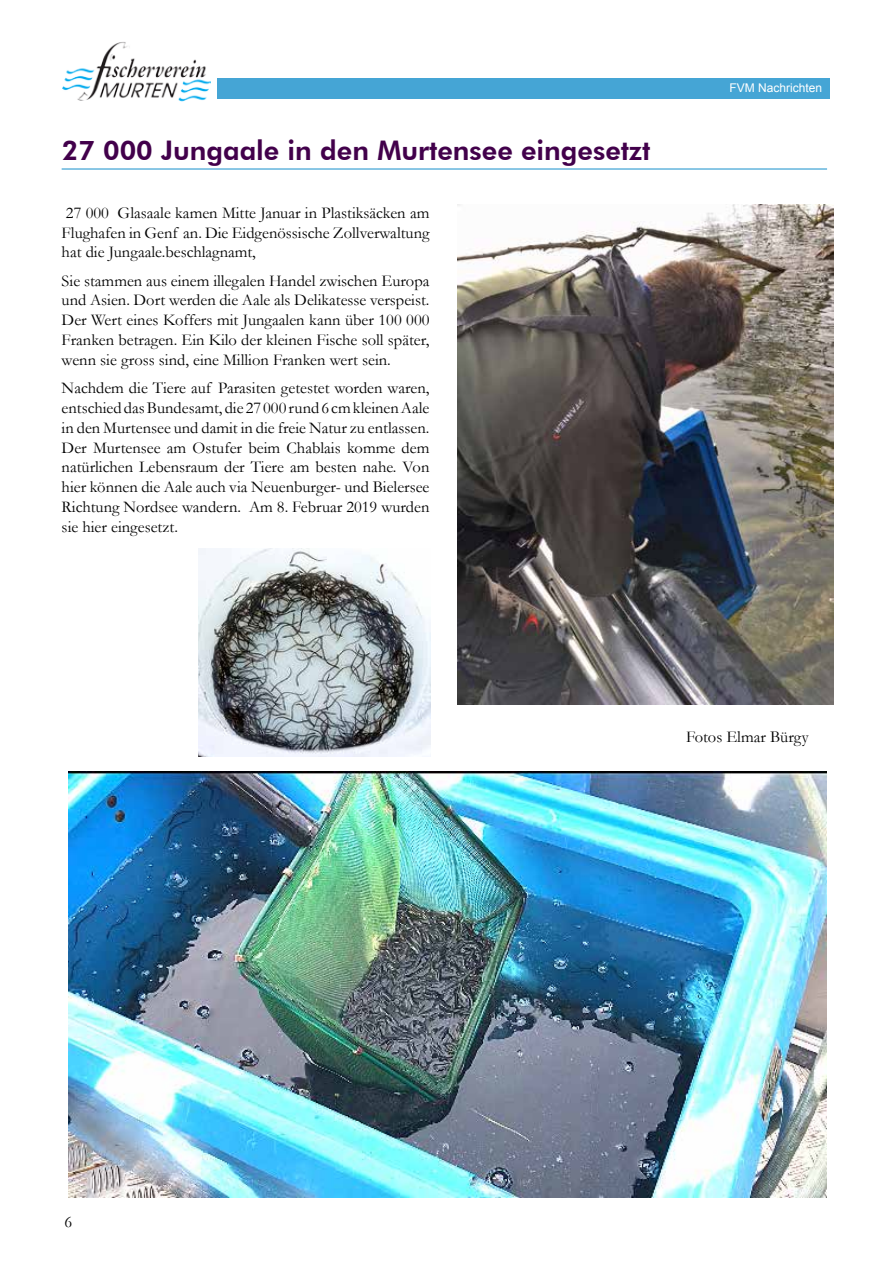
<style>
.page{position:relative;width:893px;height:1263px;background:#fff}
.page>*{position:absolute;margin:0;border:0;box-sizing:border-box;transform-origin:0 0}
.t1{font:800 27px "Futura BT";color:#42004b}
.t2{font:16.5px/19.8px "Garamond";color:#000;text-align:justify}
.t3{font:12px "Arial";color:#fff}
</style>
<div class="page">
<div style="left:217px;top:79px;width:612px;height:20px;background:#45a5d5"></div>
<img style="left:62px;top:42px;width:148px;height:60px">
<hr style="left:62px;top:169px;width:765px;height:1px;background:#168fcb">
<img style="left:458px;top:204px;width:375px;height:501px">
<img style="left:68px;top:771px;width:758px;height:426px">
<img style="left:199px;top:549px;width:232px;height:208px">
<h1 class="t1" style="left:62px;top:134px;width:590px">27 000 Jungaale in den Murtensee eingesetzt</h1>
<p class="t2" style="left:62px;top:202px;width:369px">27 000 Glasaale kamen Mitte Januar in Plastiksäcken am Flughafen in Genf an. Die Eidgenössische Zollverwaltung hat die Jungaale.beschlagnamt,</p>
<p class="t2" style="left:62px;top:270px;width:369px">Sie stammen aus einem illegalen Handel zwischen Europa und Asien. Dort werden die Aale als Delikatesse verspeist.<br>Der Wert eines Koffers mit Jungaalen kann über 100 000<br>Franken betragen. Ein Kilo der kleinen Fische soll später, wenn sie gross sind, eine Million Franken wert sein.</p>
<p class="t2" style="left:62px;top:378px;width:369px">Nachdem die Tiere auf Parasiten getestet worden waren, entschied das Bundesamt, die 27 000 rund 6 cm kleinen Aale in den Murtensee und damit in die freie Natur zu entlassen.<br>Der Murtensee am Ostufer beim Chablais komme dem natürlichen Lebensraum der Tiere am besten nahe. Von hier können die Aale auch via Neuenburger- und Bielersee Richtung Nordsee wandern. Am 8. Februar 2019 wurden sie hier eingesetzt.</p>
<p class="t3" style="left:729px;top:80px;width:94px">FVM Nachrichten</p>
<p class="t2" style="left:686px;top:727px;width:124px">Fotos Elmar Bürgy</p>
<p class="t2" style="left:65px;top:1211px;width:9px">6</p>
</div>
